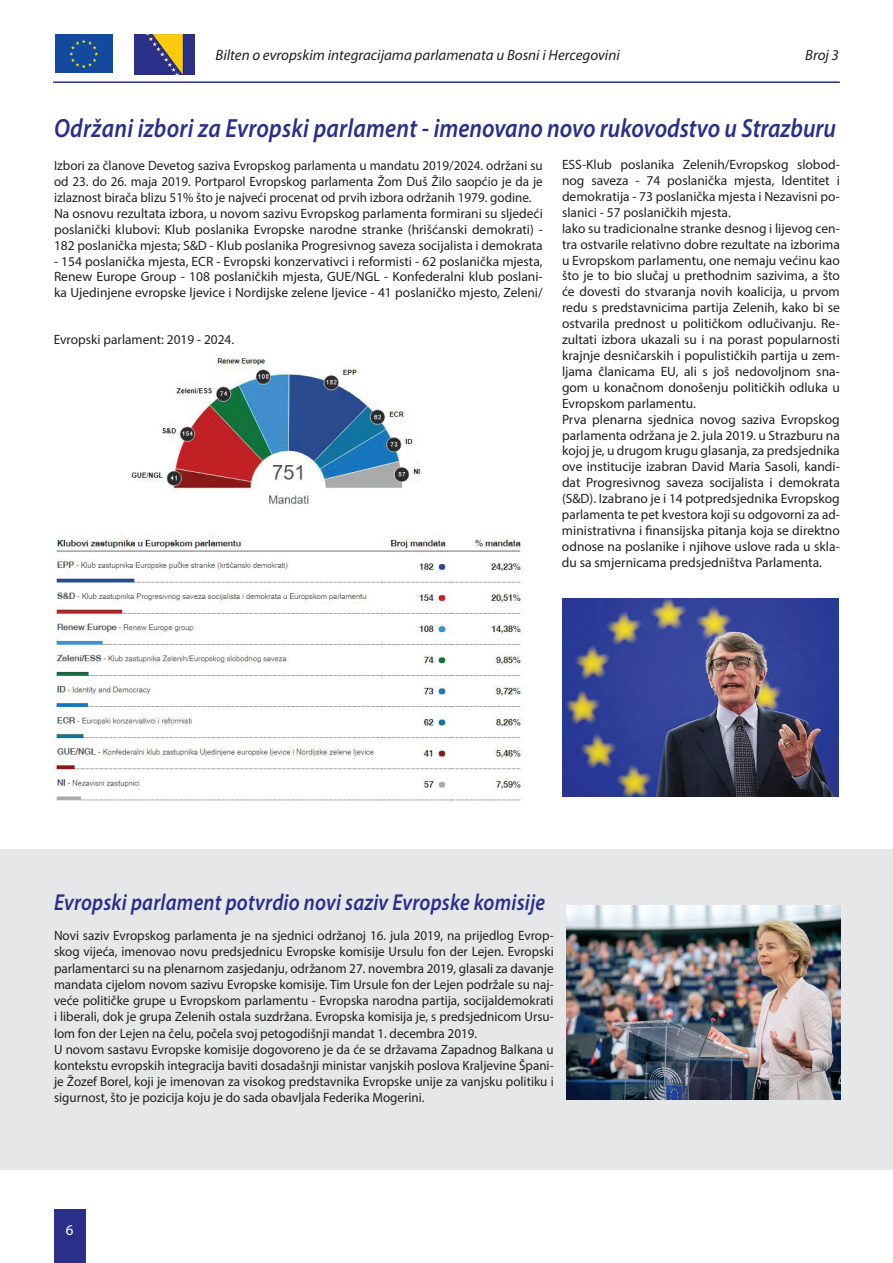
<style>
.page{position:relative;width:893px;height:1263px;background:#fff}
.page>*{position:absolute;margin:0;border:0;box-sizing:border-box;transform-origin:0 0}
.t1{font:italic 600 26.4px "Myriad Pro";letter-spacing:.005em;color:#2a3089;scale:.87 1}
.t2{font:italic 600 23.1px "Myriad Pro";letter-spacing:.01em;color:#2a3089;scale:.87 1}
.t3{font:italic 15px "Myriad Pro";color:#231f20}
.t4{font:15px "Myriad Pro";color:#fff}
.t5{font:13.5px/15.9px "Myriad Pro";color:#231f20}
</style>
<div class="page">
<div style="left:54px;top:1209px;width:31px;height:54px;background:#2a3089"></div>
<hr style="left:53px;top:81px;width:787px;height:2px;background:#2a3089">
<div style="left:54px;top:34px;width:60px;height:40px;background:#13499f"></div>
<svg style="left:69px;top:39px;width:29px;height:29px"></svg>
<img style="left:135px;top:35px;width:59px;height:39px">
<div style="left:0;top:849px;width:893px;height:320px;background:#e6e7e9"></div>
<img style="left:566px;top:906px;width:274px;height:194px">
<img style="left:55px;top:347px;width:468px;height:454px">
<img style="left:563px;top:599px;width:276px;height:197px">
<p class="t3" style="left:216px;top:46px;width:406px">Bilten o evropskim integracijama parlamenata u Bosni i Hercegovini</p>
<p class="t3" style="left:805px;top:46px;width:35px">Broj 3</p>
<h1 class="t1" style="left:54px;top:111px;width:900px">Održani izbori za Evropski parlament - imenovano novo rukovodstvo u Strazburu</h1>
<p class="t5" style="left:54px;top:157px;width:490px">Izbori za članove Devetog saziva Evropskog parlamenta u mandatu 2019/2024. održani su od 23. do 26. maja 2019. Portparol Evropskog parlamenta Žom Duš Žilo saopćio je da je izlaznost birača blizu 51% što je najveći procenat od prvih izbora održanih 1979. godine.<br>Na osnovu rezultata izbora, u novom sazivu Evropskog parlamenta formirani su sljedeći poslanički klubovi: Klub poslanika Evropske narodne stranke (hrišćanski demokrati) - 182 poslanička mjesta; S&amp;D - Klub poslanika Progresivnog saveza socijalista i demokrata</p>
<p class="t5" style="left:54px;top:253px;width:490px;text-align:justify">- 154 poslanička mjesta, ECR - Evropski konzervativci i reformisti - 62 poslanička mjesta, Renew Europe Group - 108 poslaničkih mjesta, GUE/NGL - Konfederalni klub poslani&shy;ka Ujedinjene evropske ljevice i Nordijske zelene ljevice - 41 poslaničko mjesto, Zeleni/</p>
<p class="t5" style="left:54px;top:331px;width:182px">Evropski parlament: 2019 - 2024.</p>
<p class="t5" style="left:562px;top:156px;width:279px">ESS-Klub poslanika Zelenih/Evropskog slobod&shy;nog saveza - 74 poslanička mjesta, Identitet i demokratija - 73 poslanička mjesta i Nezavisni po&shy;slanici - 57 poslaničkih mjesta.<br>Iako su tradicionalne stranke desnog i lijevog cen&shy;tra ostvarile relativno dobre rezultate na izborima u Evropskom parlamentu, one nemaju većinu kao što je to bio slučaj u prethodnim sazivima, a što će dovesti do stvaranja novih koalicija, u prvom redu s predstavnicima partija Zelenih, kako bi se ostvarila prednost u političkom odlučivanju. Re&shy;zultati izbora ukazali su i na porast popularnosti krajnje desničarskih i populističkih partija u zem&shy;ljama članicama EU, ali s još nedovoljnom sna&shy;gom u konačnom donošenju političkih odluka u Evropskom parlamentu.<br>Prva plenarna sjednica novog saziva Evropskog parlamenta održana je 2. jula 2019. u Strazburu na kojoj je, u drugom krugu glasanja, za predsjednika ove institucije izabran David Maria Sasoli, kandi&shy;dat Progresivnog saveza socijalista i demokrata (S&amp;D). Izabrano je i 14 potpredsjednika Evropskog parlamenta te pet kvestora koji su odgovorni za ad&shy;ministrativna i finansijska pitanja koja se direktno odnose na poslanike i njihove uslove rada u skla&shy;du sa smjernicama predsjedništva Parlamenta.</p>
<h2 class="t2" style="left:54px;top:887px;width:566px">Evropski parlament potvrdio novi saziv Evropske komisije</h2>
<p class="t5" style="left:54px;top:927px;width:501px">Novi saziv Evropskog parlamenta je na sjednici održanoj 16. jula 2019, na prijedlog Evrop&shy;skog vijeća, imenovao novu predsjednicu Evropske komisije Ursulu fon der Lejen. Evropski parlamentarci su na plenarnom zasjedanju, održanom 27. novembra 2019, glasali za davanje mandata cijelom novom sazivu Evropske komisije. Tim Ursule fon der Lejen podržale su naj&shy;veće političke grupe u Evropskom parlamentu - Evropska narodna partija, socijaldemokrati i liberali, dok je grupa Zelenih ostala suzdržana. Evropska komisija je, s predsjednicom Ursu&shy;lom fon der Lejen na čelu, počela svoj petogodišnji mandat 1. decembra 2019.<br>U novom sastavu Evropske komisije dogovoreno je da će se državama Zapadnog Balkana u kontekstu evropskih integracija baviti dosadašnji ministar vanjskih poslova Kraljevine Špani&shy;je Žozef Borel, koji je imenovan za visokog predstavnika Evropske unije za vanjsku politiku i sigurnost, što je pozicija koju je do sada obavljala Federika Mogerini.</p>
<p class="t4" style="left:66px;top:1221px;width:9px">6</p>
</div>
